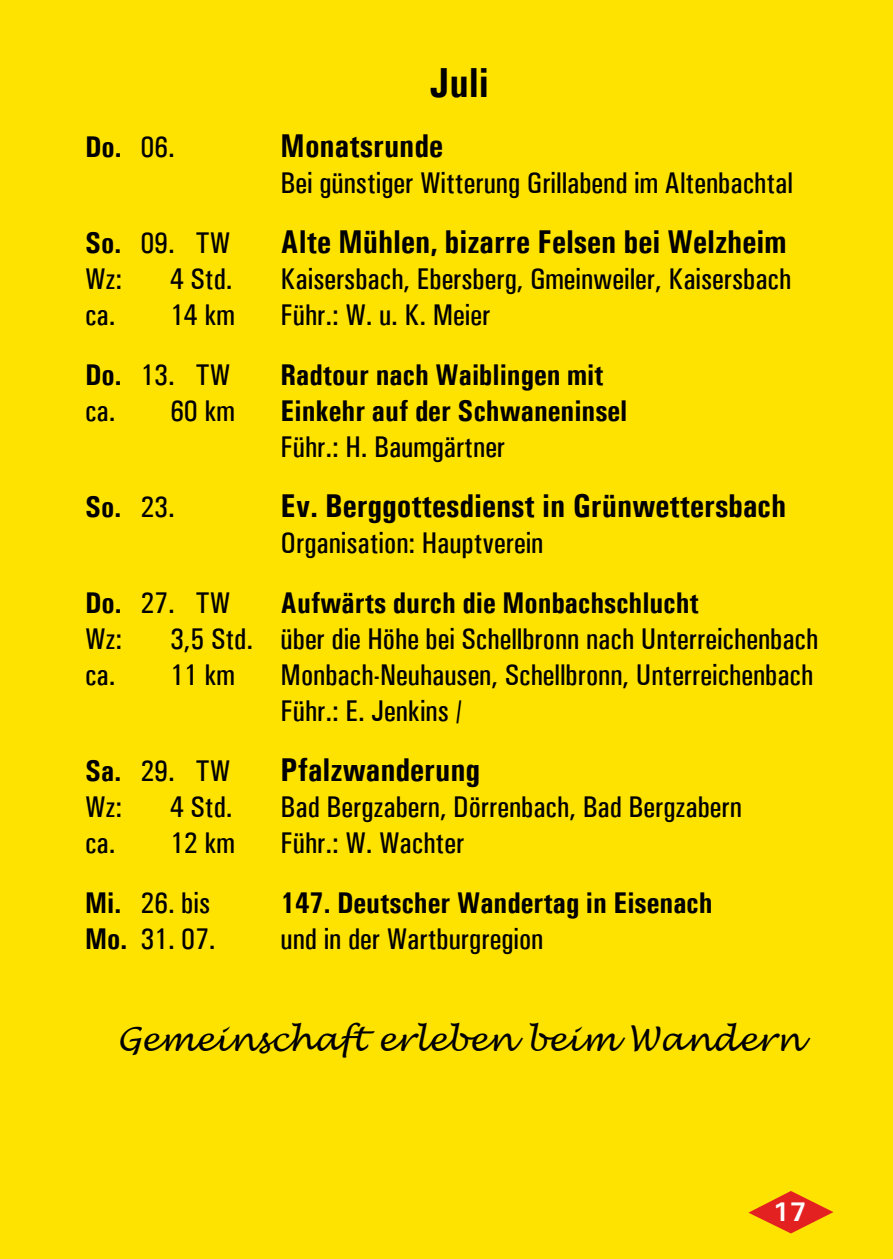
<style>
.page{position:relative;width:893px;height:1259px;background:#ffe300}
.page>*{position:absolute;margin:0;border:0;box-sizing:border-box;transform-origin:0 0}
.t1{font:700 condensed 42px "Univers";color:#000}
.t2{font:700 condensed 33px "Univers";color:#000}
.t3{font:italic 33px "Lucida Handwriting";color:#000}
.t4{font:500 condensed 30px/36px "Univers";color:#000}
.t5{font:700 condensed 30px "Univers";color:#000}
.t6{font:700 27px "Univers";color:#fff}
.s1{font-weight:500}
.s2{font-weight:700}
</style>
<div class="page">
<svg style="left:748px;top:1191px;width:85px;height:42px"></svg>
<h1 class="t1" style="left:429px;top:57px;width:61px">Juli</h1>
<p class="t5" style="left:85px;top:128px;width:91px">Do. <span class="s1">06.</span></p>
<p class="t2" style="left:281px;top:126px;width:164px">Monatsrunde</p>
<p class="t4" style="left:281px;top:165px;width:514px">Bei günstiger Witterung Grillabend im Altenbachtal</p>
<p class="t4" style="left:85px;top:225px;width:147px"><span class="s2">So.</span> 09. TW</p>
<p class="t2" style="left:281px;top:222px;width:507px">Alte Mühlen, bizarre Felsen bei Welzheim</p>
<p class="t4" style="left:85px;top:261px;width:39px">Wz:</p>
<p class="t4" style="left:170px;top:261px;width:64px">4 Std.</p>
<p class="t4" style="left:281px;top:261px;width:512px">Kaisersbach, Ebersberg, Gmeinweiler, Kaisersbach</p>
<p class="t4" style="left:85px;top:297px;width:151px">ca. 14 km</p>
<p class="t4" style="left:281px;top:297px;width:211px">Führ.: W. u. K. Meier</p>
<p class="t4" style="left:85px;top:357px;width:147px"><span class="s2">Do.</span> 13. TW</p>
<p class="t5" style="left:281px;top:356px;width:325px">Radtour nach Waiblingen mit</p>
<p class="t4" style="left:85px;top:393px;width:151px">ca. 60 km</p>
<p class="t5" style="left:281px;top:392px;width:348px">Einkehr auf der Schwaneninsel</p>
<p class="t4" style="left:281px;top:429px;width:226px">Führ.: H. Baumgärtner</p>
<p class="t5" style="left:85px;top:488px;width:91px">So. <span class="s1">23.</span></p>
<p class="t2" style="left:281px;top:486px;width:507px">Ev. Berggottesdienst in Grünwettersbach</p>
<p class="t4" style="left:281px;top:525px;width:264px">Organisation: Hauptverein</p>
<p class="t4" style="left:85px;top:585px;width:147px"><span class="s2">Do.</span> 27. TW</p>
<p class="t5" style="left:281px;top:584px;width:420px">Aufwärts durch die Monbachschlucht</p>
<p class="t4" style="left:85px;top:621px;width:39px">Wz:</p>
<p class="t4" style="left:85px;top:621px;width:735px;text-indent:85px">3,5 Std. über die Höhe bei Schellbronn nach Unterreichenbach ca. 11 km</p>
<p class="t4" style="left:281px;top:657px;width:534px">Monbach-Neuhausen, Schellbronn, Unterreichenbach<br>Führ.: E. Jenkins /</p>
<p class="t4" style="left:85px;top:753px;width:147px"><span class="s2">Sa.</span> 29. TW</p>
<p class="t2" style="left:281px;top:750px;width:201px">Pfalzwanderung</p>
<p class="t4" style="left:85px;top:789px;width:39px">Wz:</p>
<p class="t4" style="left:170px;top:789px;width:64px">4 Std.</p>
<p class="t4" style="left:281px;top:789px;width:463px">Bad Bergzabern, Dörrenbach, Bad Bergzabern</p>
<p class="t4" style="left:85px;top:825px;width:151px">ca. 12 km</p>
<p class="t4" style="left:281px;top:825px;width:185px">Führ.: W. Wachter</p>
<p class="t4" style="left:85px;top:885px;width:127px"><span class="s2">Mi.</span> 26. bis</p>
<p class="t5" style="left:281px;top:884px;width:433px">147. Deutscher Wandertag in Eisenach</p>
<p class="t4" style="left:85px;top:921px;width:132px"><span class="s2">Mo.</span> 31. 07.</p>
<p class="t4" style="left:281px;top:921px;width:264px">und in der Wartburgregion</p>
<p class="t3" style="left:117px;top:1019px;width:687px">Gemeinschaft erleben beim Wandern</p>
<p class="t6" style="left:773px;top:1194px;width:35px">17</p>
</div>
